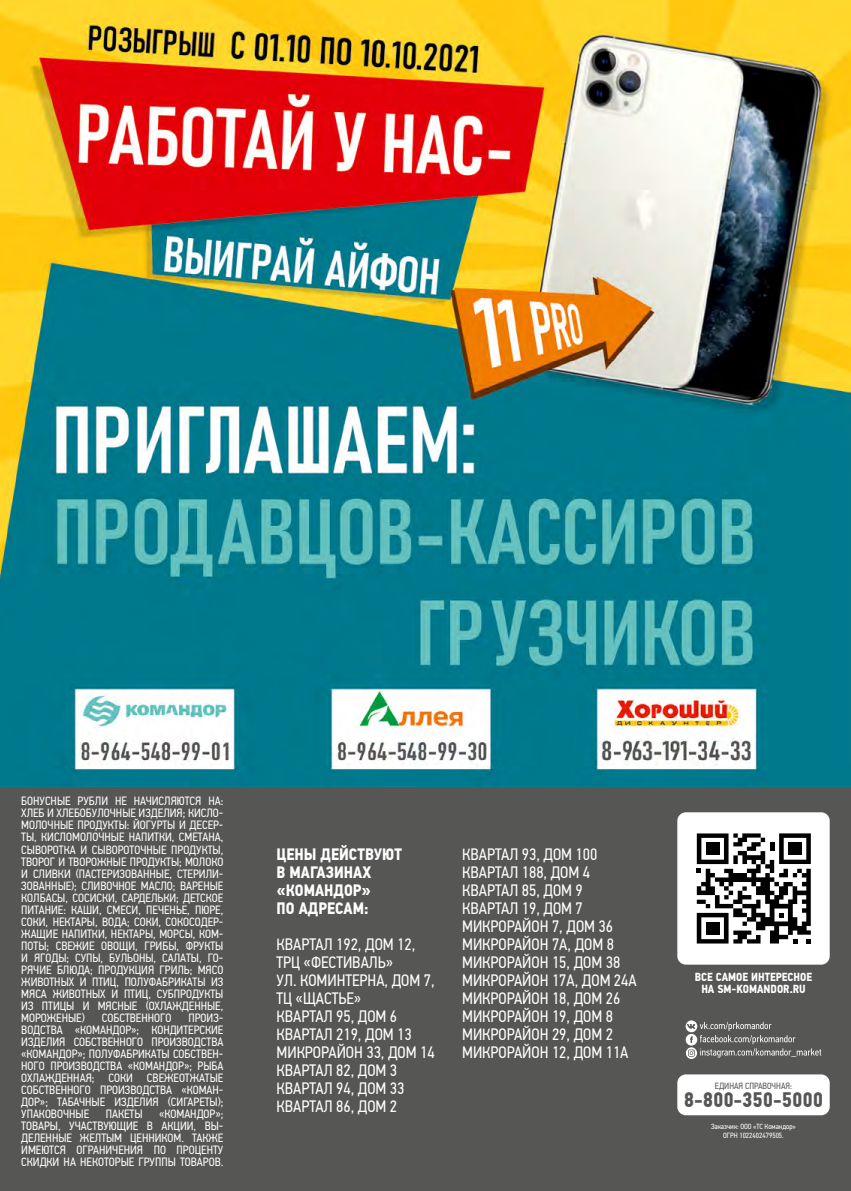
<style>
.page{position:relative;width:851px;height:1191px;background:#fff}
.page>*{position:absolute;margin:0;border:0;box-sizing:border-box;transform-origin:0 0}
.t1{font:700 21px "PF Din Text Cond Pro";color:#565655}
.t2{font:16.5px/18px "PF Din Text Cond Pro";color:#fff}
.t3{font:700 16.5px/18px "PF Din Text Cond Pro";color:#fff}
.t4{font:12px/12px "PF Din Text Cond Pro";color:#fff;text-align:justify}
.t5{font:700 11.7px/12px "PF Din Text Cond Pro";color:#fff;text-align:center}
.t6{font:9px "PF Din Text Cond Pro";color:#565655}
.t7{font:7.5px/9px "PF Din Text Cond Pro";color:#fff;text-align:center}
</style>
<div class="page">
<img style="left:0;top:0;width:850px;height:787px">
<div style="left:0;top:787px;width:850px;height:404px;background:#565655"></div>
<div style="left:677px;top:812px;width:152px;height:152px;background:#fff;border-radius:9px"></div>
<svg style="left:696px;top:833px;width:114px;height:110px"></svg>
<div style="left:705px;top:842px;width:14px;height:13px;background:#000"></div>
<div style="left:788px;top:842px;width:13px;height:13px;background:#000"></div>
<div style="left:705px;top:921px;width:14px;height:13px;background:#000"></div>
<svg style="left:685px;top:1020px;width:136px;height:39px"></svg>
<div style="left:677px;top:1074px;width:152px;height:41px;background:#fff;border-radius:9px"></div>
<p class="t4" style="left:21px;top:795px;width:203px">БОНУСНЫЕ РУБЛИ НЕ НАЧИСЛЯЮТСЯ НА:<br>ХЛЕБ И ХЛЕБОБУЛОЧНЫЕ ИЗДЕЛИЯ; КИСЛО-МОЛОЧНЫЕ ПРОДУКТЫ: ЙОГУРТЫ И ДЕСЕР-ТЫ, КИСЛОМОЛОЧНЫЕ НАПИТКИ, СМЕТАНА, СЫВОРОТКА И СЫВОРОТОЧНЫЕ ПРОДУКТЫ, ТВОРОГ И ТВОРОЖНЫЕ ПРОДУКТЫ; МОЛОКО И СЛИВКИ (ПАСТЕРИЗОВАННЫЕ, СТЕРИЛИ-ЗОВАННЫЕ); СЛИВОЧНОЕ МАСЛО; ВАРЕНЫЕ КОЛБАСЫ, СОСИСКИ, САРДЕЛЬКИ; ДЕТСКОЕ ПИТАНИЕ: КАШИ, СМЕСИ, ПЕЧЕНЬЕ, ПЮРЕ, СОКИ, НЕКТАРЫ, ВОДА; СОКИ, СОКОСОДЕР-ЖАЩИЕ НАПИТКИ, НЕКТАРЫ, МОРСЫ, КОМ-ПОТЫ; СВЕЖИЕ ОВОЩИ, ГРИБЫ, ФРУКТЫ И ЯГОДЫ; СУПЫ, БУЛЬОНЫ, САЛАТЫ, ГО-РЯЧИЕ БЛЮДА; ПРОДУКЦИЯ ГРИЛЬ; МЯСО ЖИВОТНЫХ И ПТИЦ, ПОЛУФАБРИКАТЫ ИЗ МЯСА ЖИВОТНЫХ И ПТИЦ, СУБПРОДУКТЫ ИЗ ПТИЦЫ И МЯСНЫЕ (ОХЛАЖДЕННЫЕ, МОРОЖЕНЫЕ)</p>
<p class="t4" style="left:21px;top:1011px;width:203px;text-indent:167px">ПРОИЗ-ВОДСТВА «КОМАНДОР»; КОНДИТЕРСКИЕ ИЗДЕЛИЯ СОБСТВЕННОГО ПРОИЗВОДСТВА «КОМАНДОР»; ПОЛУФАБРИКАТЫ СОБСТВЕН-НОГО ПРОИЗВОДСТВА «КОМАНДОР»; РЫБА ОХЛАЖДЕННАЯ; СОКИ СВЕЖЕОТЖАТЫЕ СОБСТВЕННОГО ПРОИЗВОДСТВА «КОМАН-ДОР»; ТАБАЧНЫЕ ИЗДЕЛИЯ (СИГАРЕТЫ); УПАКОВОЧНЫЕ</p>
<p class="t4" style="left:102px;top:1011px;width:71px">СОБСТВЕННОГО</p>
<p class="t4" style="left:21px;top:1107px;width:203px;text-indent:138px">«КОМАНДОР»; ТОВАРЫ, УЧАСТВУЮЩИЕ В АКЦИИ, ВЫ-ДЕЛЕННЫЕ ЖЕЛТЫМ ЦЕННИКОМ. ТАКЖЕ ИМЕЮТСЯ ОГРАНИЧЕНИЯ ПО ПРОЦЕНТУ СКИДКИ НА НЕКОТОРЫЕ ГРУППЫ ТОВАРОВ.</p>
<p class="t4" style="left:106px;top:1107px;width:38px">ПАКЕТЫ</p>
<h2 class="t3" style="left:276px;top:845px;width:127px">ЦЕНЫ ДЕЙСТВУЮТ<br>В МАГАЗИНАХ «КОМАНДОР»<br>ПО АДРЕСАМ:</h2>
<h2 class="t2" style="left:276px;top:935px;width:160px">КВАРТАЛ 192, ДОМ 12,<br>ТРЦ «ФЕСТИВАЛЬ»<br>УЛ. КОМИНТЕРНА, ДОМ 7,<br>ТЦ «ЩАСТЬЕ»<br>КВАРТАЛ 95, ДОМ 6<br>КВАРТАЛ 219, ДОМ 13<br>МИКРОРАЙОН 33, ДОМ 14<br>КВАРТАЛ 82, ДОМ 3<br>КВАРТАЛ 94, ДОМ 33<br>КВАРТАЛ 86, ДОМ 2</h2>
<p class="t2" style="left:462px;top:845px;width:176px">КВАРТАЛ 93, ДОМ 100<br>КВАРТАЛ 188, ДОМ 4<br>КВАРТАЛ 85, ДОМ 9<br>КВАРТАЛ 19, ДОМ 7<br>МИКРОРАЙОН 7, ДОМ 36<br>МИКРОРАЙОН 7А, ДОМ 8<br>МИКРОРАЙОН 15, ДОМ 38<br>МИКРОРАЙОН 17А, ДОМ 24А<br>МИКРОРАЙОН 18, ДОМ 26<br>МИКРОРАЙОН 19, ДОМ 8<br>МИКРОРАЙОН 29, ДОМ 2<br>МИКРОРАЙОН 12, ДОМ 11А</p>
<p class="t5" style="left:694px;top:971px;width:119px">ВСЕ САМОЕ ИНТЕРЕСНОЕ<br>НА SM-KOMANDOR.RU</p>
<p class="t6" style="left:714px;top:1080px;width:79px">ЕДИНАЯ СПРАВОЧНАЯ:</p>
<h1 class="t1" style="left:683px;top:1087px;width:141px">8-800-350-5000</h1>
<p class="t7" style="left:711px;top:1122px;width:86px">Заказчик: ООО «ТС Командор»<br>ОГРН 1022402479505.</p>
</div>
